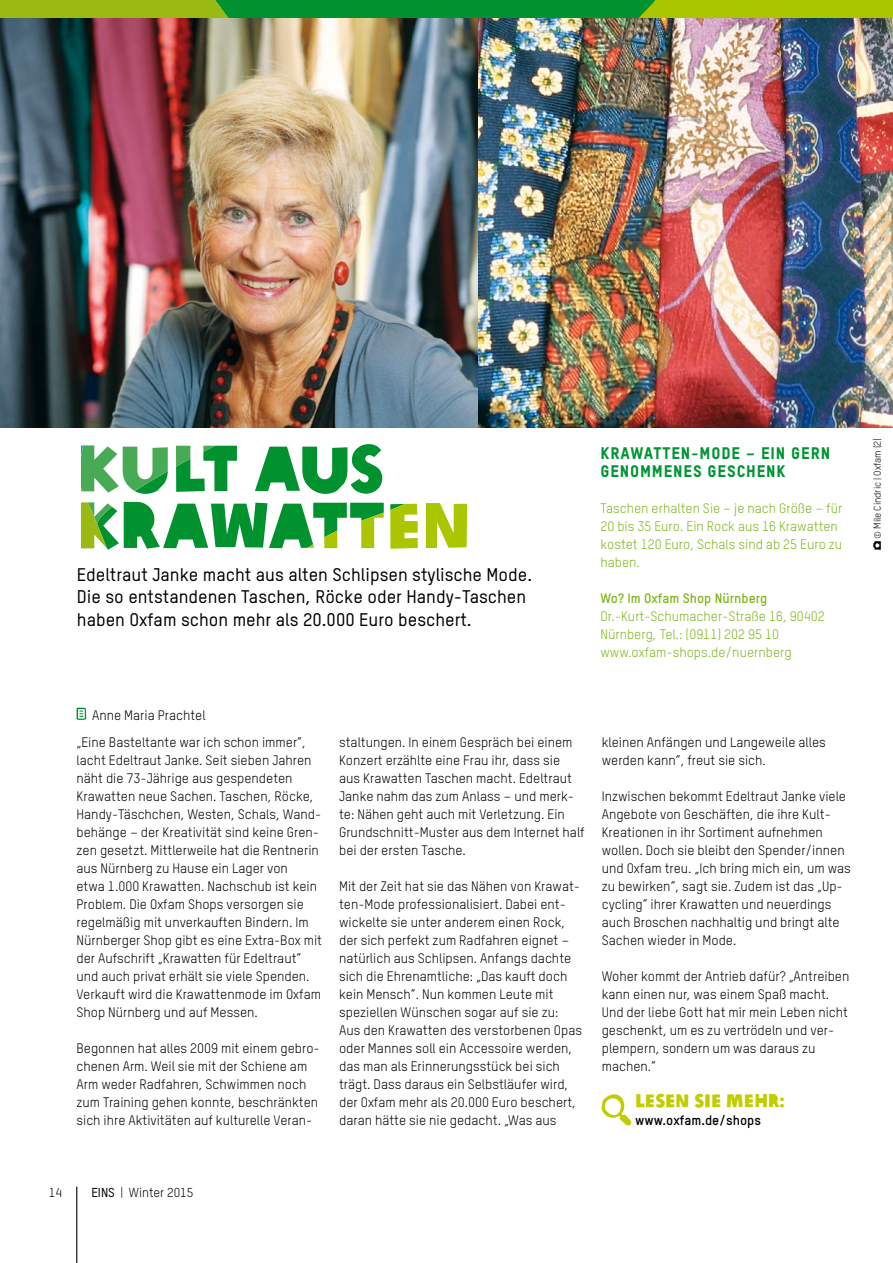
<style>
.page{position:relative;width:893px;height:1263px;background:#fff}
.page>*{position:absolute;margin:0;border:0;box-sizing:border-box;transform-origin:0 0}
.t1{font:500 18px/22.5px "Oxfam TSTARPRO";color:#000}
.t2{font:18px "Oxfam Global Headline";color:#c0ce00}
.t3{font:16.5px/18px "Oxfam TSTARPRO Headline";letter-spacing:.05em;color:#009534}
.t4{font:13.5px/18px "Oxfam TSTARPRO";color:#000}
.t5{font:13.5px/18px "Oxfam TSTARPRO";color:#7db61c}
.t6{font:700 13.5px "Oxfam TSTARPRO";color:#7db61c}
.t7{font:700 13.5px "Oxfam TSTARPRO";color:#000}
.t8{font:12.75px "Oxfam TSTARPRO";color:#000}
.t9{font:9.75px "Oxfam TSTARPRO";color:#000}
.s1{font-size:9px}
.s2{font-weight:500}
</style>
<div class="page">
<hr style="left:76px;top:1187px;width:1px;height:76px;background:#000">
<svg style="left:76px;top:708px;width:10px;height:12px"></svg>
<svg style="left:602px;top:1094px;width:30px;height:32px"></svg>
<svg style="left:81px;top:444px;width:301px;height:106px"></svg>
<img style="left:478px;top:17px;width:415px;height:410px">
<img style="left:0;top:17px;width:478px;height:410px">
<svg style="left:873px;top:541px;width:8px;height:9px"></svg>
<svg style="left:0;top:0;width:893px;height:17px;background:#54aa1b"></svg>
<h1 class="t1" style="left:77px;top:561px;width:457px">Edeltraut Janke macht aus alten Schlipsen stylische Mode.<br>Die so entstandenen Taschen, Röcke oder Handy-Taschen haben Oxfam schon mehr als 20.000 Euro beschert.</h1>
<p class="t3" style="left:600px;top:443px;width:231px">KRAWATTEN-MODE – EIN GERN<br>GENOMMENES GESCHENK</p>
<p class="t5" style="left:600px;top:498px;width:243px">Taschen erhalten Sie – je nach Größe – für<br>20 bis 35 Euro. Ein Rock aus 16 Krawatten kostet 120 Euro, Schals sind ab 25 Euro zu haben.</p>
<p class="t6" style="left:600px;top:588px;width:168px">Wo? Im Oxfam Shop Nürnberg</p>
<p class="t5" style="left:600px;top:606px;width:226px">Dr.-Kurt-Schumacher-Straße 16, 90402<br>Nürnberg, Tel.: (0911) 202 95 10 www.oxfam-shops.de/nuernberg</p>
<p class="t4" style="left:92px;top:705px;width:115px">Anne Maria Prachtel</p>
<p class="t4" style="left:77px;top:732px;width:247px">„Eine Basteltante war ich schon immer“, lacht Edeltraut Janke. Seit sieben Jahren näht die 73-Jährige aus gespendeten Krawatten neue Sachen. Taschen, Röcke, Handy-Täschchen, Westen, Schals, Wand&shy;behänge – der Kreativität sind keine Gren&shy;zen gesetzt. Mittlerweile hat die Rentnerin aus Nürnberg zu Hause ein Lager von<br>etwa 1.000 Krawatten. Nachschub ist kein Problem. Die Oxfam Shops versorgen sie regelmäßig mit unverkauften Bindern. Im Nürnberger Shop gibt es eine Extra-Box mit der Aufschrift „Krawatten für Edeltraut“ und auch privat erhält sie viele Spenden.<br>Verkauft wird die Krawattenmode im Oxfam Shop Nürnberg und auf Messen.</p>
<p class="t4" style="left:77px;top:1038px;width:245px">Begonnen hat alles 2009 mit einem gebro&shy;chenen Arm. Weil sie mit der Schiene am Arm weder Radfahren, Schwimmen noch zum Training gehen konnte, beschränkten sich ihre Aktivitäten auf kulturelle Veran-</p>
<p class="t4" style="left:339px;top:732px;width:247px">staltungen. In einem Gespräch bei einem Konzert erzählte eine Frau ihr, dass sie<br>aus Krawatten Taschen macht. Edeltraut Janke nahm das zum Anlass – und merk&shy;te: Nähen geht auch mit Verletzung. Ein Grundschnitt-Muster aus dem Internet half bei der ersten Tasche.</p>
<p class="t4" style="left:339px;top:876px;width:244px">Mit der Zeit hat sie das Nähen von Krawat&shy;ten-Mode professionalisiert. Dabei ent&shy;wickelte sie unter anderem einen Rock, der sich perfekt zum Radfahren eignet – natürlich aus Schlipsen. Anfangs dachte sich die Ehrenamtliche: „Das kauft doch kein Mensch“. Nun kommen Leute mit speziellen Wünschen sogar auf sie zu:<br>Aus den Krawatten des verstorbenen Opas oder Mannes soll ein Accessoire werden, das man als Erinnerungsstück bei sich trägt. Dass daraus ein Selbstläufer wird, der Oxfam mehr als 20.000 Euro beschert, daran hätte sie nie gedacht. „Was aus</p>
<p class="t4" style="left:602px;top:732px;width:226px">kleinen Anfängen und Langeweile alles werden kann“, freut sie sich.</p>
<p class="t4" style="left:602px;top:786px;width:251px">Inzwischen bekommt Edeltraut Janke viele Angebote von Geschäften, die ihre Kult-Kreationen in ihr Sortiment aufnehmen wollen. Doch sie bleibt den Spender/innen und Oxfam treu. „Ich bring mich ein, um was zu bewirken“, sagt sie. Zudem ist das „Up&shy;cycling“ ihrer Krawatten und neuerdings auch Broschen nachhaltig und bringt alte Sachen wieder in Mode.</p>
<p class="t4" style="left:602px;top:966px;width:249px">Woher kommt der Antrieb dafür? „Antreiben kann einen nur, was einem Spaß macht.<br>Und der liebe Gott hat mir mein Leben nicht geschenkt, um es zu vertrödeln und ver&shy;plempern, sondern um was daraus zu machen.“</p>
<h1 class="t2" style="left:635px;top:1085px;width:151px">LESEN SIE MEHR:</h1>
<p class="t7" style="left:635px;top:1110px;width:127px">www.oxfam.de/shops</p>
<p class="t9" style="left:870px;top:539px;width:103px;rotate:-90deg"><span class="s1">©</span> Mile Cindric | Oxfam (2)</p>
<p class="t8" style="left:49px;top:1183px;width:15px">14</p>
<p class="t8" style="left:91px;top:1183px;width:104px"><span class="s2">EINS</span> | Winter 2015</p>
</div>
